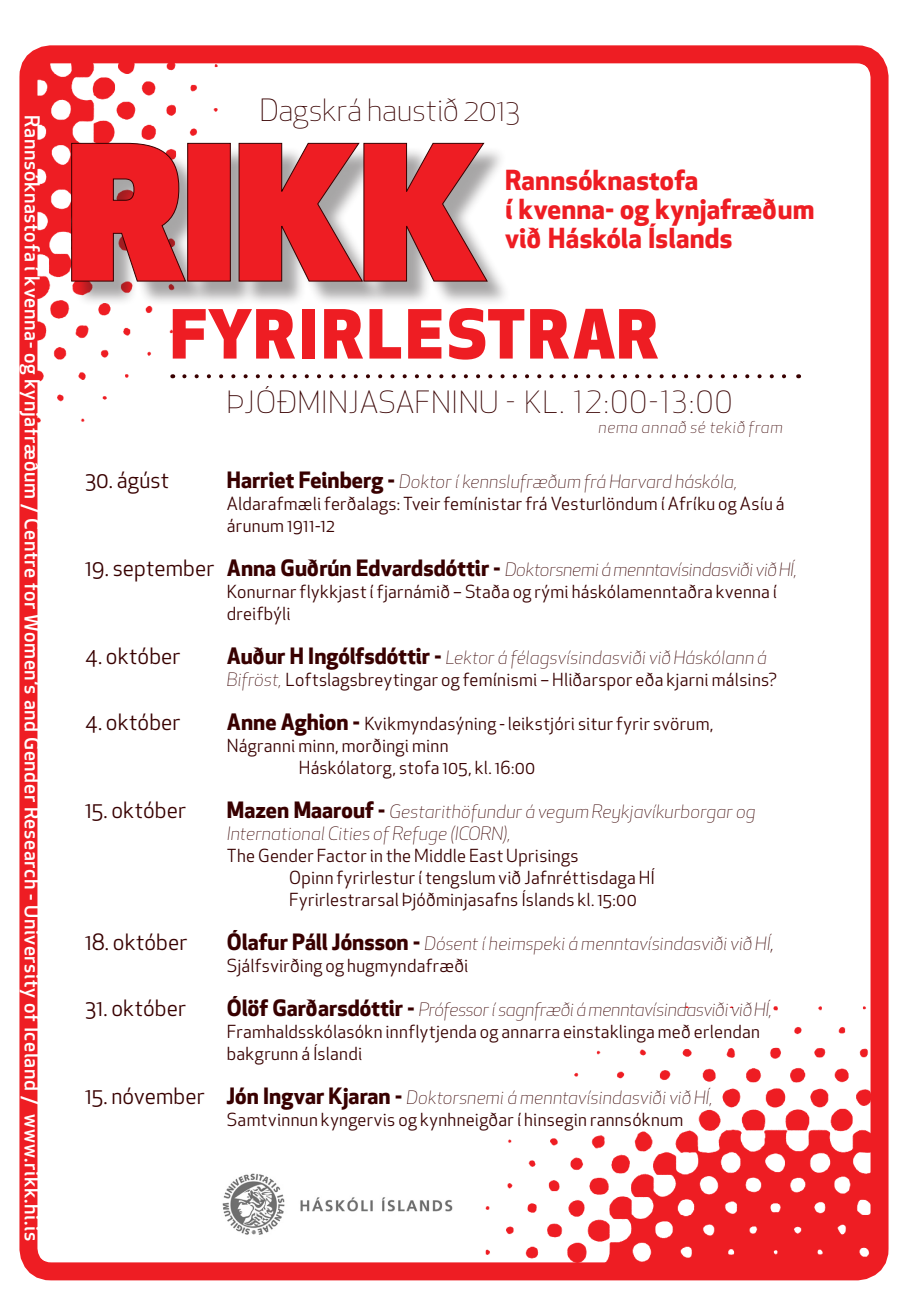
<style>
.page{position:relative;width:908px;height:1304px;background:#fff}
.page>*{position:absolute;margin:0;border:0;box-sizing:border-box;transform-origin:0 0}
.t1{font:800 66px "Apex New";letter-spacing:.06em;color:#ee1d23}
.meginmal{font:300 30px "Apex New";letter-spacing:.03em;color:#380000}
.meginmal-2{font:300 30px "Apex New";letter-spacing:-.005em;color:#380000}
.meginmal-3{font:700 27px/28.8px "Apex New";letter-spacing:.01em;color:#ee1d23}
.meginmal-4{font:22px "Apex New";letter-spacing:.005em;color:#380000}
.meginmal-5{font:500 20px "Apex New";letter-spacing:.03em;color:#fff}
.meginmal-6{font:italic 300 18px/22px "Apex New";color:#380000}
.meginmal-7{font:italic 300 18px "Apex New";letter-spacing:-.02em;color:#380000}
.meginmal-8{font:17.6px/22px "Apex New";letter-spacing:.015em;color:#380000}
.meginmal-9{font:italic 300 16px "Apex New";letter-spacing:.04em;color:#380000}
.s1{font-weight:700;font-style:normal;font-size:22px}
.s2{font-weight:300;font-style:italic;font-size:18px}
.s3{font-weight:700;font-size:22px}
.s4{font-size:22px}
</style>
<div class="page">
<img style="left:485px;top:1006px;width:384px;height:255px">
<img style="left:38px;top:64px;width:184px;height:359px">
<div style="left:454px;top:1096px;width:234px;height:33px;background:#fff"></div>
<div style="left:454px;top:1085px;width:258px;height:22px;background:#fff"></div>
<div style="left:299px;top:1008px;width:472px;height:37px;background:#fff"></div>
<div style="left:19px;top:45px;width:869px;height:1235px;border:18px solid #fff;border-radius:23px"></div>
<div style="left:74px;top:146px;width:437px;height:160px;background:#231f20;opacity:.4"></div>
<svg style="left:71px;top:142px;width:417px;height:140px;background:#de4448"></svg>
<img style="left:222px;top:1173px;width:231px;height:62px">
<svg style="left:184px;top:374px;width:602px;height:4px"></svg>
<p class="meginmal-5" style="left:46px;top:115px;width:1127px;rotate:90deg">Rannsóknastofa í kvenna- og kynjafræðum / Centre for Women‘s and Gender Research - University of Iceland / www.rikk.hi.is</p>
<p class="meginmal-2" style="left:259px;top:91px;width:262px">Dagskrá haustið 2013</p>
<p class="meginmal-3" style="left:505px;top:165px;width:195px">Rannsóknastofa</p>
<p class="meginmal-3" style="left:505px;top:193px;width:311px">í kvenna- og kynjafræðum við Háskóla Íslands</p>
<p class="t1" style="left:170px;top:288px;width:489px">FYRIRLESTRAR</p>
<p class="meginmal-4" style="left:85px;top:466px;width:85px">30. ágúst</p>
<p class="meginmal-4" style="left:85px;top:554px;width:131px">19. september</p>
<p class="meginmal-4" style="left:85px;top:642px;width:97px">4. október</p>
<p class="meginmal-4" style="left:85px;top:708px;width:97px">4. október</p>
<p class="meginmal-4" style="left:85px;top:796px;width:103px">15. október</p>
<p class="meginmal-4" style="left:85px;top:928px;width:104px">18. október</p>
<p class="meginmal-4" style="left:85px;top:994px;width:102px">31. október</p>
<p class="meginmal-4" style="left:85px;top:1082px;width:121px">15. nóvember</p>
<p class="meginmal" style="left:227px;top:383px;width:506px">ÞJÓÐMINJASAFNINU - KL. 12:00-13:00</p>
<p class="meginmal-9" style="left:598px;top:417px;width:186px">nema annað sé tekið fram</p>
<p class="meginmal-6" style="left:227px;top:471px;width:512px"><span class="s1">Harriet Feinberg -</span> Doktor í kennslufræðum frá Harvard háskóla,</p>
<p class="meginmal-8" style="left:227px;top:493px;width:559px">Aldarafmæli ferðalags: Tveir femínistar frá Vesturlöndum í Afríku og Asíu á árunum 1911-12</p>
<p class="meginmal-6" style="left:227px;top:559px;width:571px"><span class="s1">Anna Guðrún Edvardsdóttir -</span> Doktorsnemi á menntavísindasviði við HÍ,</p>
<p class="meginmal-8" style="left:227px;top:581px;width:551px">Konurnar flykkjast í fjarnámið – Staða og rými háskólamenntaðra kvenna í dreifbýli</p>
<p class="meginmal-6" style="left:227px;top:647px;width:541px"><span class="s1">Auður H Ingólfsdóttir -</span> Lektor á félagsvísindasviði við Háskólann á</p>
<p class="meginmal-8" style="left:227px;top:669px;width:551px"><span class="s2">Bifröst,</span> Loftslagsbreytingar og femínismi – Hliðarspor eða kjarni málsins?</p>
<p class="meginmal-8" style="left:227px;top:713px;width:488px"><span class="s3">Anne Aghion -</span> Kvikmyndasýning - leikstjóri situr fyrir svörum,</p>
<p class="meginmal-8" style="left:227px;top:735px;width:223px">Nágranni minn, morðingi minn</p>
<p class="meginmal-8" style="left:299px;top:757px;width:238px">Háskólatorg, stofa 105, kl. 16:00</p>
<p class="meginmal-6" style="left:227px;top:801px;width:530px"><span class="s1">Mazen Maarouf -</span> Gestarithöfundur á vegum Reykjavíkurborgar og<br>International Cities of Refuge (ICORN),</p>
<p class="meginmal-8" style="left:227px;top:845px;width:353px">The Gender Factor in the Middle East Uprisings</p>
<p class="meginmal-8" style="left:289px;top:867px;width:367px">Opinn fyrirlestur í tengslum við Jafnréttisdaga HÍ</p>
<p class="meginmal-8" style="left:289px;top:889px;width:349px">Fyrirlestrarsal Þjóðminjasafns Íslands kl. 15:00</p>
<p class="meginmal-6" style="left:227px;top:933px;width:549px"><span class="s1">Ólafur Páll Jónsson -</span> Dósent í heimspeki á menntavísindasviði við HÍ<span class="s4">,</span></p>
<p class="meginmal-8" style="left:227px;top:955px;width:243px">Sjálfsvirðing og hugmyndafræði</p>
<p class="meginmal-7" style="left:227px;top:999px;width:547px"><span class="s1">Ólöf Garðarsdóttir -</span> Prófessor í sagnfræði á menntavísindasviði við HÍ,</p>
<p class="meginmal-8" style="left:227px;top:1021px;width:534px">Framhaldsskólasókn innflytjenda og annarra einstaklinga með erlendan bakgrunn á Íslandi</p>
<p class="meginmal-6" style="left:227px;top:1087px;width:487px"><span class="s1">Jón Ingvar Kjaran -</span> Doktorsnemi á menntavísindasviði við HÍ,</p>
<p class="meginmal-8" style="left:227px;top:1109px;width:458px">Samtvinnun kyngervis og kynhneigðar í hinsegin rannsóknum</p>
</div>
